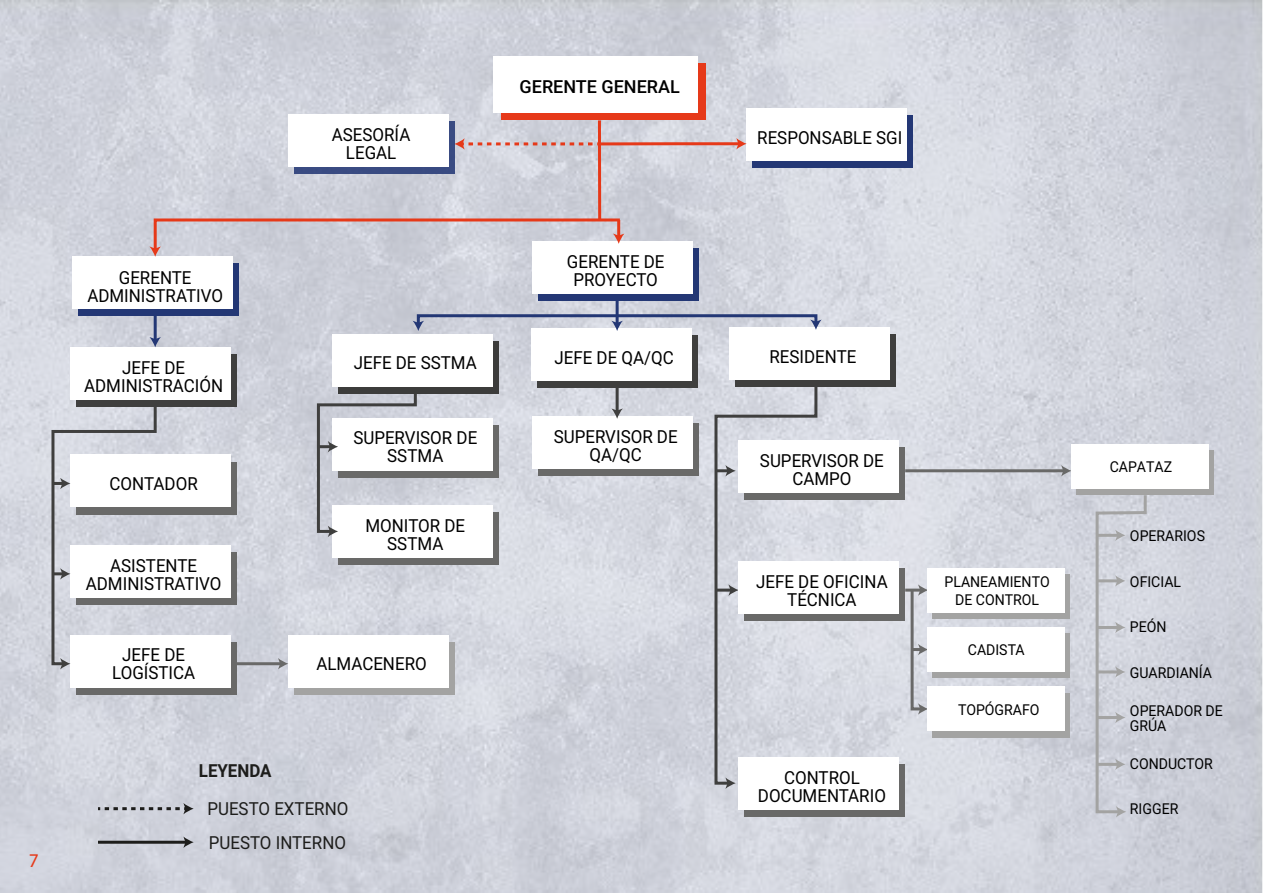
<style>
.page{position:relative;width:1263px;height:893px;background:#fff}
.page>*{position:absolute;margin:0;border:0;box-sizing:border-box;transform-origin:0 0}
.t1{font:19.5px "Myriad Pro";color:#e63919}
.t2{font:18px/18px "Roboto";color:#000;text-align:center;scale:.94 1}
.t3{font:18px "Roboto";color:#1d1d1b;scale:.94 1}
.t4{font:500 18px "Roboto";color:#000}
.t5{font:700 18px "Roboto";color:#1d1d1b;scale:.94 1}
.t6{font:15px/15px "Roboto";color:#000;scale:.94 1}
</style>
<div class="page">
<img style="left:0;top:0;width:1263px;height:893px">
<hr style="left:905px;top:469px;width:159px;height:3px;background:#696968">
<svg style="left:1061px;top:465px;width:10px;height:11px"></svg>
<hr style="left:905px;top:589px;width:16px;height:3px;background:#696968">
<svg style="left:909px;top:584px;width:19px;height:131px;background:#c3c4ca"></svg>
<svg style="left:713px;top:383px;width:106px;height:406px;background:#cdcfd7"></svg>
<div style="left:538px;top:248px;width:161px;height:52px;background:#233775"></div>
<div style="left:532px;top:241px;width:161px;height:52px;background:#fff"></div>
<div style="left:752px;top:116px;width:161px;height:52px;background:#233775"></div>
<div style="left:746px;top:108px;width:161px;height:52px;background:#fff"></div>
<div style="left:338px;top:341px;width:161px;height:52px;background:linear-gradient(to right,#3c3c3b,#3c3c3b)"></div>
<div style="left:332px;top:334px;width:161px;height:52px;background:#fff"></div>
<div style="left:736px;top:334px;width:160px;height:52px;background:#3f3f3e"></div>
<div style="left:730px;top:327px;width:160px;height:52px;background:#fff"></div>
<div style="left:338px;top:425px;width:161px;height:52px;background:#696968"></div>
<div style="left:332px;top:418px;width:161px;height:52px;background:#fff"></div>
<div style="left:338px;top:513px;width:161px;height:52px;background:#696968"></div>
<div style="left:332px;top:505px;width:161px;height:52px;background:#fff"></div>
<div style="left:537px;top:336px;width:160px;height:52px;background:#3f3f3e"></div>
<div style="left:531px;top:328px;width:160px;height:52px;background:#fff"></div>
<div style="left:538px;top:423px;width:161px;height:52px;background:#696968"></div>
<div style="left:532px;top:416px;width:161px;height:52px;background:#fff"></div>
<div style="left:745px;top:447px;width:160px;height:52px;background:#696968"></div>
<div style="left:739px;top:440px;width:160px;height:52px;background:#fff"></div>
<div style="left:78px;top:264px;width:160px;height:52px;background:#233775"></div>
<div style="left:72px;top:257px;width:160px;height:52px;background:#fff"></div>
<div style="left:76px;top:354px;width:161px;height:52px;background:#3f3f3e"></div>
<div style="left:70px;top:347px;width:161px;height:52px;background:#fff"></div>
<div style="left:76px;top:462px;width:161px;height:52px;background:#696968"></div>
<div style="left:70px;top:455px;width:161px;height:52px;background:#fff"></div>
<div style="left:76px;top:642px;width:161px;height:52px;background:#696968"></div>
<div style="left:70px;top:635px;width:161px;height:52px;background:#fff"></div>
<div style="left:76px;top:552px;width:161px;height:52px;background:#696968"></div>
<div style="left:70px;top:545px;width:161px;height:52px;background:#fff"></div>
<div style="left:294px;top:642px;width:161px;height:52px;background:#a3a3a2"></div>
<div style="left:288px;top:635px;width:161px;height:52px;background:#fff"></div>
<div style="left:745px;top:569px;width:160px;height:52px;background:#696968"></div>
<div style="left:739px;top:561px;width:160px;height:53px;background:#fff"></div>
<div style="left:933px;top:693px;width:137px;height:44px;background:#a3a3a2"></div>
<div style="left:928px;top:687px;width:137px;height:44px;background:#fff"></div>
<div style="left:933px;top:634px;width:137px;height:44px;background:#a3a3a2"></div>
<div style="left:928px;top:627px;width:137px;height:45px;background:#fff"></div>
<div style="left:745px;top:764px;width:160px;height:52px;background:#696968"></div>
<div style="left:739px;top:757px;width:160px;height:52px;background:#fff"></div>
<div style="left:933px;top:574px;width:137px;height:45px;background:#a3a3a2"></div>
<div style="left:928px;top:568px;width:137px;height:45px;background:#fff"></div>
<div style="left:1076px;top:451px;width:138px;height:44px;background:#a3a3a2"></div>
<div style="left:1071px;top:445px;width:138px;height:44px;background:#fff"></div>
<hr style="left:154px;top:316px;width:3px;height:24px;background:#233775">
<svg style="left:149px;top:337px;width:12px;height:10px"></svg>
<svg style="left:149px;top:0;width:597px;height:257px;background:#d4d2d9"></svg>
<hr style="left:616px;top:300px;width:3px;height:24px;background:#233775">
<svg style="left:413px;top:313px;width:409px;height:18px;background:#b5bacc"></svg>
<svg style="left:315px;top:390px;width:103px;height:147px"></svg>
<hr style="left:616px;top:386px;width:3px;height:25px;background:#3f3f3e">
<svg style="left:611px;top:408px;width:12px;height:11px"></svg>
<hr style="left:237px;top:662px;width:44px;height:3px;background:#696968">
<svg style="left:278px;top:658px;width:10px;height:11px"></svg>
<svg style="left:50px;top:404px;width:108px;height:265px"></svg>
<svg style="left:1094px;top:495px;width:54px;height:322px;background:#cccfd6"></svg>
<svg style="left:98px;top:803px;width:96px;height:11px"></svg>
<hr style="left:98px;top:841px;width:88px;height:3px;background:#1d1d1b">
<svg style="left:183px;top:836px;width:11px;height:12px"></svg>
<p class="t1" style="left:29px;top:848px;width:12px">7</p>
<p class="t2" style="left:87px;top:268px;width:146px">GERENTE<br>ADMINISTRATIVO</p>
<p class="t2" style="left:84px;top:358px;width:149px">JEFE DE<br>ADMINISTRACIÓN</p>
<p class="t2" style="left:110px;top:474px;width:95px">CONTADOR</p>
<p class="t2" style="left:86px;top:556px;width:146px">ASISTENTE<br>ADMINISTRATIVO</p>
<p class="t2" style="left:112px;top:645px;width:90px">JEFE DE<br>LOGÍSTICA</p>
<p class="t5" style="left:199px;top:758px;width:79px">LEYENDA</p>
<p class="t2" style="left:332px;top:125px;width:85px">ASESORÍA<br>LEGAL</p>
<p class="t2" style="left:354px;top:353px;width:132px">JEFE DE SSTMA</p>
<p class="t2" style="left:353px;top:428px;width:133px">SUPERVISOR DE<br>SSTMA</p>
<p class="t2" style="left:365px;top:516px;width:108px">MONITOR DE<br>SSTMA</p>
<p class="t2" style="left:316px;top:654px;width:119px">ALMACENERO</p>
<p class="t3" style="left:207px;top:796px;width:152px">PUESTO EXTERNO</p>
<p class="t3" style="left:209px;top:830px;width:147px">PUESTO INTERNO</p>
<p class="t4" style="left:520px;top:74px;width:162px">GERENTE GENERAL</p>
<p class="t2" style="left:567px;top:252px;width:105px">GERENTE DE<br>PROYECTO</p>
<p class="t2" style="left:554px;top:348px;width:128px">JEFE DE QA/QC</p>
<p class="t2" style="left:554px;top:426px;width:133px">SUPERVISOR DE<br>QA/QC</p>
<p class="t2" style="left:757px;top:128px;width:156px">RESPONSABLE SGI</p>
<p class="t2" style="left:769px;top:347px;width:94px">RESIDENTE</p>
<p class="t2" style="left:760px;top:451px;width:133px">SUPERVISOR DE<br>CAMPO</p>
<p class="t2" style="left:756px;top:572px;width:141px">JEFE DE OFICINA<br>TÉCNICA</p>
<p class="t2" style="left:758px;top:767px;width:138px">CONTROL<br>DOCUMENTARIO</p>
<p class="t6" style="left:944px;top:572px;width:113px;line-height:18px;text-align:center">PLANEAMIENTO<br>DE CONTROL</p>
<p class="t6" style="left:968px;top:642px;width:62px">CADISTA</p>
<p class="t6" style="left:958px;top:701px;width:88px">TOPÓGRAFO</p>
<p class="t6" style="left:1110px;top:459px;width:68px">CAPATAZ</p>
<p class="t6" style="left:1130px;top:528px;width:81px">OPERARIOS</p>
<p class="t6" style="left:1130px;top:573px;width:56px">OFICIAL</p>
<p class="t6" style="left:1130px;top:619px;width:40px">PEÓN</p>
<p class="t6" style="left:1130px;top:664px;width:89px">GUARDIANÍA</p>
<p class="t6" style="left:1130px;top:702px;width:100px">OPERADOR DE<br>GRÚA</p>
<p class="t6" style="left:1130px;top:755px;width:90px">CONDUCTOR</p>
<p class="t6" style="left:1130px;top:801px;width:53px">RIGGER</p>
</div>
